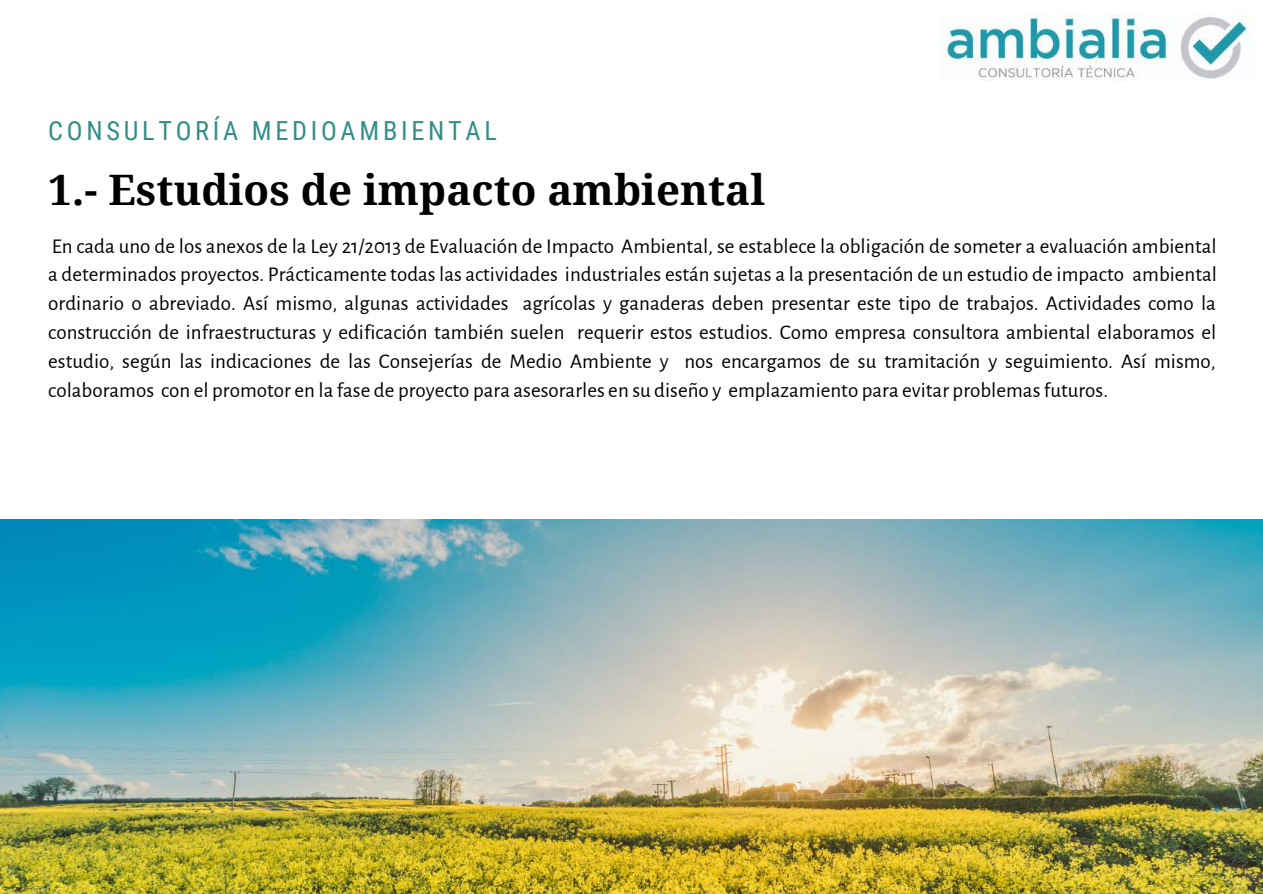
<style>
.page{position:relative;width:1263px;height:894px;background:#fff}
.page>*{position:absolute;margin:0;border:0;box-sizing:border-box;transform-origin:0 0}
.t1{font:700 42px "Droid Serif";color:#000}
.t2{font:26.25px "Roboto Condensed";letter-spacing:.14em;color:#308f87}
.t3{font:21px/28.8px "Alegreya Sans";color:#000;text-align:justify}
</style>
<div class="page">
<img style="left:941px;top:15px;width:312px;height:65px">
<img style="left:0;top:519px;width:1263px;height:374px">
<p class="t2" style="left:48px;top:115px;width:450px">CONSULTORÍA MEDIOAMBIENTAL</p>
<h1 class="t1" style="left:48px;top:166px;width:718px">1.- Estudios de impacto ambiental</h1>
<p class="t3" style="left:48px;top:232px;width:1170px">En cada uno de los anexos de la Ley 21/2013 de Evaluación de Impacto Ambiental, se establece la obligación de someter a evaluación ambiental a determinados proyectos. Prácticamente todas las actividades industriales están sujetas a la presentación de un estudio de impacto ambiental ordinario o abreviado. Así mismo, algunas actividades agrícolas y ganaderas deben presentar este tipo de trabajos. Actividades como la construcción de infraestructuras y edificación también suelen requerir estos estudios. Como empresa consultora ambiental elaboramos el estudio, según las indicaciones de las Consejerías de Medio Ambiente y nos encargamos de su tramitación y seguimiento. Así mismo, colaboramos con el promotor en la fase de proyecto para asesorarles en su diseño y emplazamiento para evitar problemas futuros.</p>
</div>
